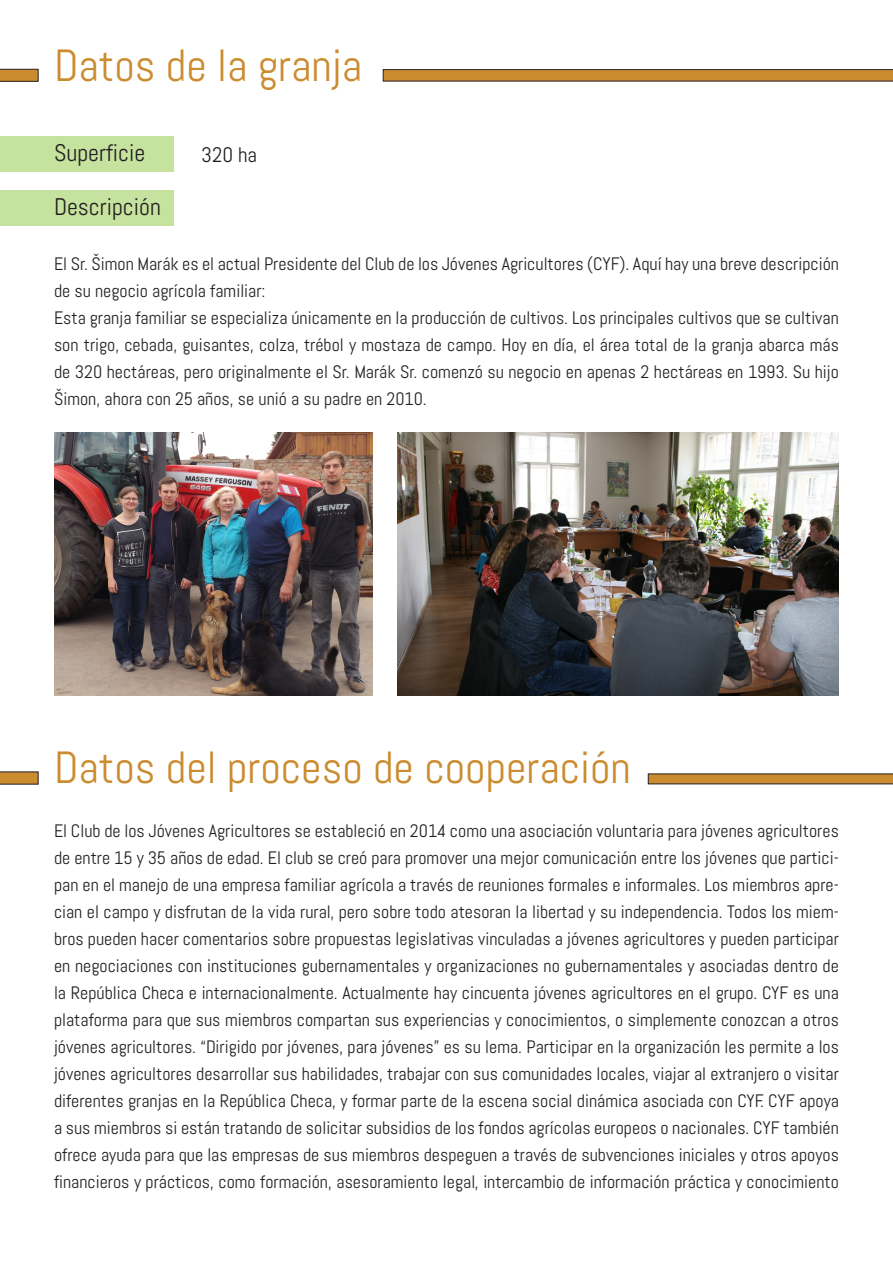
<style>
.page{position:relative;width:893px;height:1263px;background:#fff}
.page>*{position:absolute;margin:0;border:0;box-sizing:border-box;transform-origin:0 0}
.t1{font:45px "Abel";color:#cb8c30}
.t2{font:24px "Abel";color:#231f20}
.t3{font:21px "Abel";color:#231f20}
.t4{font:18px/27px "Abel";color:#231f20;text-align:justify}
</style>
<div class="page">
<svg style="left:382px;top:69px;width:511px;height:13px;background:#b27f34"></svg>
<svg style="left:0;top:68px;width:39px;height:14px"></svg>
<div style="left:0;top:136px;width:174px;height:36px;background:#c5e29e"></div>
<div style="left:0;top:190px;width:174px;height:36px;background:#c5e29e"></div>
<svg style="left:647px;top:773px;width:246px;height:12px;background:#b2833e"></svg>
<svg style="left:0;top:771px;width:39px;height:14px"></svg>
<img style="left:54px;top:432px;width:318px;height:264px">
<img style="left:398px;top:432px;width:441px;height:264px">
<p class="t1" style="left:54px;top:37px;width:310px">Datos de la granja</p>
<p class="t2" style="left:54px;top:137px;width:93px">Superficie</p>
<p class="t2" style="left:54px;top:191px;width:108px">Descripción</p>
<p class="t4" style="left:54px;top:250px;width:786px">El Sr. Šimon Marák es el actual Presidente del Club de los Jóvenes Agricultores (CYF). Aquí hay una breve descripción de su negocio agrícola familiar:</p>
<p class="t4" style="left:54px;top:304px;width:786px">Esta granja familiar se especializa únicamente en la producción de cultivos. Los principales cultivos que se cultivan son trigo, cebada, guisantes, colza, trébol y mostaza de campo. Hoy en día, el área total de la granja abarca más de 320 hectáreas, pero originalmente el Sr. Marák Sr. comenzó su negocio en apenas 2 hectáreas en 1993. Su hijo Šimon, ahora con 25 años, se unió a su padre en 2010.</p>
<p class="t3" style="left:201px;top:141px;width:57px">320 ha</p>
<p class="t1" style="left:54px;top:739px;width:579px">Datos del proceso de cooperación</p>
<p class="t4" style="left:54px;top:817px;width:786px">El Club de los Jóvenes Agricultores se estableció en 2014 como una asociación voluntaria para jóvenes agricultores de entre 15 y 35 años de edad. El club se creó para promover una mejor comunicación entre los jóvenes que partici&shy;pan en el manejo de una empresa familiar agrícola a través de reuniones formales e informales. Los miembros apre&shy;cian el campo y disfrutan de la vida rural, pero sobre todo atesoran la libertad y su independencia. Todos los miem&shy;bros pueden hacer comentarios sobre propuestas legislativas vinculadas a jóvenes agricultores y pueden participar en negociaciones con instituciones gubernamentales y organizaciones no gubernamentales y asociadas dentro de la República Checa e internacionalmente. Actualmente hay cincuenta jóvenes agricultores en el grupo. CYF es una plataforma para que sus miembros compartan sus experiencias y conocimientos, o simplemente conozcan a otros jóvenes agricultores. “Dirigido por jóvenes, para jóvenes” es su lema. Participar en la organización les permite a los jóvenes agricultores desarrollar sus habilidades, trabajar con sus comunidades locales, viajar al extranjero o visitar diferentes granjas en la República Checa, y formar parte de la escena social dinámica asociada con CYF. CYF apoya a sus miembros si están tratando de solicitar subsidios de los fondos agrícolas europeos o nacionales. CYF también ofrece ayuda para que las empresas de sus miembros despeguen a través de subvenciones iniciales y otros apoyos financieros y prácticos, como formación, asesoramiento legal, intercambio de información práctica y conocimiento</p>
</div>
